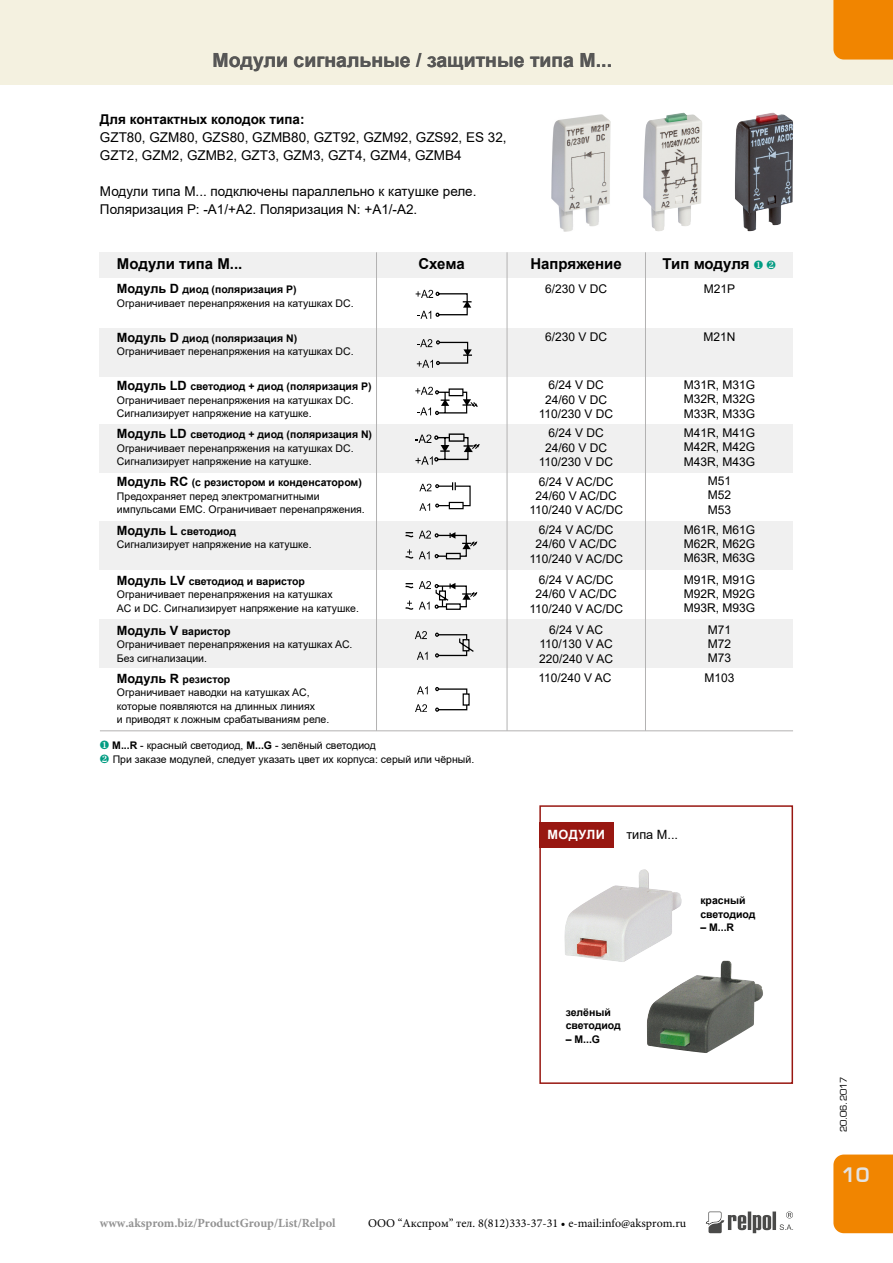
<style>
.page{position:relative;width:893px;height:1263px;background:#fff}
.page>*{position:absolute;margin:0;border:0;box-sizing:border-box;transform-origin:0 0}
.t1{font:700 19.5px "Arial";color:#575756}
.t2{font:700 19.5px "Euromode";color:#e3e3e3}
.t3{font:700 15px "Arial";color:#000}
.t4{font:13.5px/18px "Arial";color:#000}
.t5{font:700 13.5px "Arial";color:#000}
.t6{font:12.75px "Arial";color:#000}
.t7{font:700 12.75px "Arial";letter-spacing:.035em;color:#fff}
.t8{font:700 12.45px "Minion Pro";color:#929292}
.t9{font:12px/14.2px "Arial";color:#000;text-align:justify}
.t10{font:12px "Minion Pro";color:#000}
.t11{font:10.5px/13.5px "Arial";color:#000}
.t12{font:700 10.5px/13.5px "Arial";color:#000}
.t13{font:9px "Euromode";color:#000}
.s1{color:#009c82}
.s2{font-weight:700;font-size:12.75px}
.s3{font-weight:700}
</style>
<div class="page">
<svg style="left:706px;top:1211px;width:87px;height:22px"></svg>
<div style="left:0;top:0;width:893px;height:85px;background:#f4f1e0"></div>
<div style="left:833px;top:1154px;width:60px;height:79px;background:#f18500"></div>
<div style="left:833px;top:0;width:60px;height:60px;background:#f18500"></div>
<img style="left:647px;top:961px;width:116px;height:92px">
<img style="left:564px;top:869px;width:118px;height:93px">
<div style="left:539px;top:823px;width:75px;height:25px;background:#981711"></div>
<div style="left:539px;top:805px;width:254px;height:279px;border:2px solid #981711"></div>
<div style="left:100px;top:328px;width:693px;height:48px;background:#f0f0f0"></div>
<div style="left:100px;top:425px;width:693px;height:48px;background:#f0f0f0"></div>
<div style="left:100px;top:521px;width:693px;height:48px;background:#f0f0f0"></div>
<div style="left:100px;top:619px;width:693px;height:49px;background:#f0f0f0"></div>
<div style="left:100px;top:252px;width:693px;height:26px;background:#f0f0f0"></div>
<svg style="left:416px;top:290px;width:56px;height:28px"></svg>
<svg style="left:417px;top:339px;width:55px;height:29px"></svg>
<svg style="left:415px;top:387px;width:63px;height:29px"></svg>
<svg style="left:415px;top:434px;width:65px;height:31px"></svg>
<svg style="left:419px;top:482px;width:52px;height:29px"></svg>
<svg style="left:405px;top:530px;width:73px;height:30px"></svg>
<svg style="left:405px;top:581px;width:73px;height:29px"></svg>
<svg style="left:415px;top:631px;width:12px;height:8px"></svg>
<svg style="left:417px;top:652px;width:11px;height:8px"></svg>
<svg style="left:435px;top:632px;width:39px;height:26px"></svg>
<img style="left:735px;top:113px;width:58px;height:118px">
<img style="left:643px;top:113px;width:59px;height:118px">
<img style="left:551px;top:114px;width:60px;height:117px">
<hr style="left:645px;top:252px;width:1px;height:479px;background:#b3b2b2">
<hr style="left:376px;top:252px;width:1px;height:479px;background:#b3b2b2">
<hr style="left:507px;top:252px;width:1px;height:479px;background:#b3b2b2">
<hr style="left:100px;top:730px;width:693px;height:1px;background:#b3b2b2">
<svg style="left:415px;top:704px;width:12px;height:8px"></svg>
<svg style="left:417px;top:686px;width:11px;height:8px"></svg>
<svg style="left:435px;top:687px;width:33px;height:25px"></svg>
<div style="left:463px;top:694px;width:6px;height:11px;background:#fff"></div>
<div style="left:463px;top:693px;width:7px;height:13px;border:1px solid #000"></div>
<h1 class="t1" style="left:213px;top:46px;width:401px">Модули сигнальные / защитные типа M...</h1>
<p class="t5" style="left:100px;top:110px;width:206px">Для контактных колодок типа:</p>
<p class="t4" style="left:100px;top:128px;width:408px">GZT80, GZM80, GZS80, GZMB80, GZT92, GZM92, GZS92, ES 32,<br>GZT2, GZM2, GZMB2, GZT3, GZM3, GZT4, GZM4, GZMB4</p>
<p class="t4" style="left:100px;top:182px;width:378px">Модули типа M... подключены параллельно к катушке реле.<br>Поляризация Р: -А1/+А2. Поляризация N: +А1/-А2.</p>
<h2 class="t3" style="left:117px;top:253px;width:127px">Модули типа M...</h2>
<h2 class="t3" style="left:418px;top:253px;width:48px">Схема</h2>
<h2 class="t3" style="left:530px;top:253px;width:93px">Напряжение</h2>
<h2 class="t3" style="left:663px;top:253px;width:115px">Тип модуля <span class="s1">❶</span> <span class="s1">❷</span></h2>
<p class="t11" style="left:117px;top:283px;width:238px"><span class="s2">Модуль D</span> <span class="s3">диод (поляризация P)<br></span>Ограничивает перенапряжения на катушках DC.</p>
<p class="t9" style="left:545px;top:281px;width:64px">6/230 V DC</p>
<p class="t9" style="left:704px;top:281px;width:33px">M21P</p>
<p class="t11" style="left:117px;top:331px;width:238px"><span class="s2">Модуль D</span> <span class="s3">диод (поляризация N)<br></span>Ограничивает перенапряжения на катушках DC.</p>
<p class="t9" style="left:545px;top:330px;width:64px">6/230 V DC</p>
<p class="t9" style="left:703px;top:329px;width:34px">M21N</p>
<p class="t11" style="left:117px;top:380px;width:256px"><span class="s2">Модуль LD</span> <span class="s3">светодиод + диод (поляризация P)<br></span>Ограничивает перенапряжения на катушках DC.<br>Сигнализирует напряжение на катушке.</p>
<p class="t11" style="left:117px;top:427px;width:257px"><span class="s2">Модуль LD</span> <span class="s3">светодиод + диод (поляризация N)<br></span>Ограничивает перенапряжения на катушках DC.<br>Сигнализирует напряжение на катушке.</p>
<p class="t11" style="left:117px;top:476px;width:249px"><span class="s2">Модуль RC</span> <span class="s3">(с резистором и конденсатором)<br></span>Предохраняет перед электромагнитными импульсами EMC. Ограничивает перенапряжения.</p>
<p class="t9" style="left:539px;top:378px;width:76px;text-align:center">6/24 V DC<br>24/60 V DC<br>110/230 V DC</p>
<p class="t9" style="left:684px;top:378px;width:73px">M31R, M31G M32R, M32G M33R, M33G</p>
<p class="t9" style="left:539px;top:426px;width:76px;text-align:center">6/24 V DC<br>24/60 V DC<br>110/230 V DC</p>
<p class="t9" style="left:684px;top:426px;width:73px">M41R, M41G M42R, M42G M43R, M43G</p>
<p class="t9" style="left:529px;top:474px;width:95px;text-align:center">6/24 V AC/DC<br>24/60 V AC/DC<br>110/240 V AC/DC</p>
<p class="t9" style="left:708px;top:474px;width:25px">M51<br>M52<br>M53</p>
<p class="t9" style="left:684px;top:522px;width:73px">M61R, M61G M62R, M62G M63R, M63G</p>
<p class="t9" style="left:529px;top:523px;width:95px;text-align:center">6/24 V AC/DC<br>24/60 V AC/DC<br>110/240 V AC/DC</p>
<p class="t9" style="left:529px;top:573px;width:95px;text-align:center">6/24 V AC/DC<br>24/60 V AC/DC<br>110/240 V AC/DC</p>
<p class="t9" style="left:539px;top:623px;width:76px;text-align:center">6/24 V AC<br>110/130 V AC<br>220/240 V AC</p>
<p class="t9" style="left:538px;top:671px;width:75px">110/240 V AC</p>
<p class="t11" style="left:117px;top:524px;width:196px"><span class="s2">Модуль L</span> <span class="s3">светодиод<br></span>Сигнализирует напряжение на катушке.</p>
<p class="t11" style="left:117px;top:574px;width:244px"><span class="s2">Модуль LV</span> <span class="s3">светодиод и варистор<br></span>Ограничивает перенапряжения на катушках<br>AC и DC. Сигнализирует напряжение на катушке.</p>
<p class="t9" style="left:684px;top:572px;width:73px">M91R, M91G M92R, M92G M93R, M93G</p>
<p class="t9" style="left:708px;top:622px;width:25px">M71<br>M72<br>M73</p>
<p class="t9" style="left:704px;top:670px;width:32px">M103</p>
<p class="t11" style="left:117px;top:624px;width:237px"><span class="s2">Модуль V</span> <span class="s3">варистор<br></span>Ограничивает перенапряжения на катушках AC.<br>Без сигнализации.</p>
<p class="t11" style="left:117px;top:672px;width:214px"><span class="s2">Модуль R</span> <span class="s3">резистор<br></span>Ограничивает наводки на катушках AC, которые появляются на длинных линиях<br>и приводят к ложным срабатываниям реле.</p>
<p class="t11" style="left:100px;top:739px;width:376px"><span class="s1">❶</span> <span class="s3">M...R</span> - красный светодиод, <span class="s3">M...G</span> - зелёный светодиод<br><span class="s1">❷</span> При заказе модулей, следует указать цвет их корпуса: серый или чёрный.</p>
<p class="t7" style="left:547px;top:826px;width:59px">МОДУЛИ</p>
<p class="t6" style="left:626px;top:826px;width:53px">типа M...</p>
<p class="t12" style="left:700px;top:894px;width:57px">красный светодиод</p>
<p class="t12" style="left:700px;top:921px;width:35px">– M...R</p>
<p class="t12" style="left:566px;top:1005px;width:57px">зелёный светодиод</p>
<p class="t12" style="left:566px;top:1032px;width:36px">– M...G</p>
<p class="t8" style="left:100px;top:1214px;width:237px">www.aksprom.biz/ProductGroup/List/Relpol</p>
<p class="t10" style="left:368px;top:1215px;width:319px">ООО “Акспром” тел. 8(812)333-37-31 • e-mail:info@aksprom.ru</p>
<p class="t13" style="left:838px;top:1132px;width:57px;rotate:-90deg">20.06.2017</p>
<h1 class="t2" style="left:842px;top:1163px;width:29px">10</h1>
</div>
